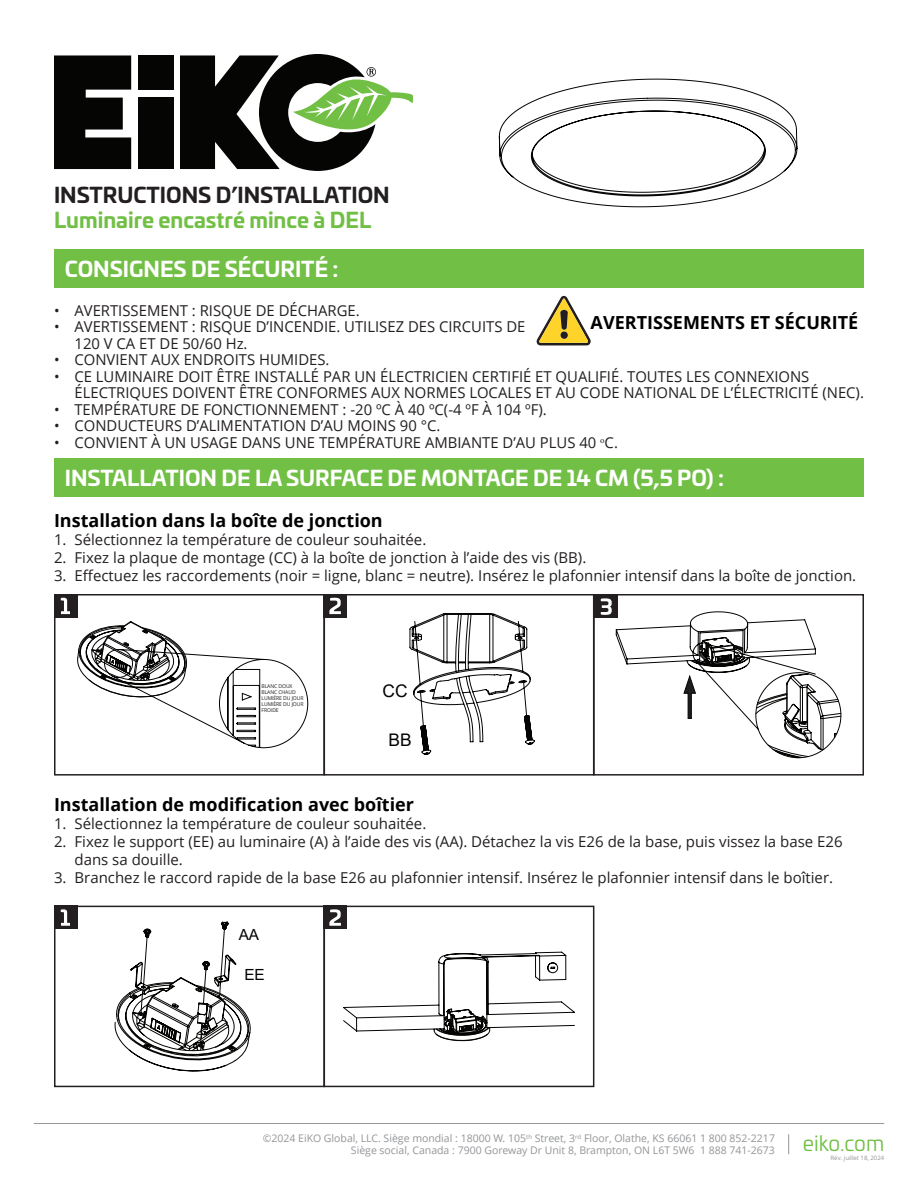
<style>
.page{position:relative;width:918px;height:1188px;background:#fff}
.page>*{position:absolute;margin:0;border:0;box-sizing:border-box;transform-origin:0 0}
.t1{font:700 21px "Univia Pro";color:#fff}
.t2{font:700 21px "Univia Pro";color:#231f20}
.t3{font:700 21px "Univia Pro";color:#71bf44}
.t4{font:21px "Univia Pro";color:#71bf44}
.Table_Note{font:700 18px "Open Sans";color:#000}
.t5{font:17.4px "Arial";color:#040503}
.t6{font:15.45px "Arial";color:#040503}
.t7{font:15px/16.5px "Open Sans";color:#231f20}
.t8{font:10.5px/12px "Open Sans";color:#939598;text-align:right}
.t9{font:6px "Open Sans";color:#939598}
.t10{font:5.25px/6px "Open Sans";letter-spacing:-.02em;color:#231f20}
</style>
<div class="page">
<svg style="left:788px;top:1134px;width:1px;height:20px"></svg>
<hr style="left:34px;top:1123px;width:850px;height:1px;background:#939598">
<svg style="left:54px;top:55px;width:77px;height:114px"></svg>
<div style="left:138px;top:55px;width:35px;height:35px;background:#050504"></div>
<div style="left:138px;top:98px;width:35px;height:71px;background:#050504"></div>
<svg style="left:180px;top:54px;width:232px;height:117px"></svg>
<div style="left:54px;top:249px;width:810px;height:39px;background:#71bf44"></div>
<div style="left:54px;top:458px;width:810px;height:39px;background:#71bf44"></div>
<svg style="left:537px;top:296px;width:54px;height:49px"></svg>
<div style="left:561px;top:331px;width:7px;height:8px;background:#231f20;border-radius:50%"></div>
<div style="left:54px;top:594px;width:23px;height:23px;background:#231f20"></div>
<div style="left:54px;top:594px;width:271px;height:182px;border:2px solid #231f20"></div>
<svg style="left:61px;top:598px;width:9px;height:16px"></svg>
<svg style="left:77px;top:621px;width:231px;height:127px"></svg>
<div style="left:324px;top:594px;width:23px;height:23px;background:#231f20"></div>
<div style="left:324px;top:594px;width:270px;height:182px;border:2px solid #231f20"></div>
<svg style="left:329px;top:598px;width:12px;height:16px"></svg>
<div style="left:593px;top:594px;width:271px;height:182px;border:2px solid #231f20"></div>
<div style="left:595px;top:595px;width:23px;height:23px;background:#231f20"></div>
<svg style="left:498px;top:78px;width:300px;height:130px"></svg>
<svg style="left:601px;top:598px;width:241px;height:160px"></svg>
<svg style="left:409px;top:613px;width:126px;height:142px"></svg>
<div style="left:54px;top:906px;width:23px;height:23px;background:#231f20"></div>
<div style="left:54px;top:906px;width:271px;height:181px;border:2px solid #231f20"></div>
<svg style="left:61px;top:909px;width:9px;height:17px"></svg>
<div style="left:324px;top:906px;width:23px;height:23px;background:#231f20"></div>
<div style="left:324px;top:906px;width:270px;height:181px;border:2px solid #231f20"></div>
<svg style="left:329px;top:909px;width:12px;height:17px"></svg>
<svg style="left:343px;top:951px;width:232px;height:91px"></svg>
<svg style="left:114px;top:921px;width:137px;height:151px"></svg>
<p class="t2" style="left:54px;top:178px;width:337px">INSTRUCTIONS D’INSTALLATION</p>
<p class="t3" style="left:54px;top:203px;width:319px">Luminaire encastré mince à DEL</p>
<p class="t1" style="left:65px;top:252px;width:275px">CONSIGNES DE SÉCURITÉ :</p>
<p class="t7" style="left:54px;top:302px;width:307px">• AVERTISSEMENT : RISQUE DE DÉCHARGE.</p>
<p class="t7" style="left:75px;top:318px;width:452px;text-indent:-21px">• AVERTISSEMENT : RISQUE D’INCENDIE. UTILISEZ DES CIRCUITS DE<br>120 V CA ET DE 50/60 Hz.</p>
<p class="t7" style="left:54px;top:351px;width:277px">• CONVIENT AUX ENDROITS HUMIDES.</p>
<p class="t7" style="left:75px;top:368px;width:791px;text-indent:-21px">• CE LUMINAIRE DOIT ÊTRE INSTALLÉ PAR UN ÉLECTRICIEN CERTIFIÉ ET QUALIFIÉ. TOUTES LES CONNEXIONS<br>ÉLECTRIQUES DOIVENT ÊTRE CONFORMES AUX NORMES LOCALES ET AU CODE NATIONAL DE L’ÉLECTRICITÉ (NEC).</p>
<p class="t7" style="left:54px;top:401px;width:494px">• TEMPÉRATURE DE FONCTIONNEMENT : -20 ºC À 40 ºC(-4 ºF À 104 ºF).</p>
<p class="t7" style="left:54px;top:417px;width:388px">• CONDUCTEURS D’ALIMENTATION D’AU MOINS 90 °C.</p>
<p class="t7" style="left:54px;top:434px;width:565px">• CONVIENT À UN USAGE DANS UNE TEMPÉRATURE AMBIANTE D’AU PLUS 40 <sup>o</sup>C.</p>
<p class="Table_Note" style="left:591px;top:310px;width:269px">AVERTISSEMENTS ET SÉCURITÉ</p>
<p class="t1" style="left:65px;top:461px;width:661px">INSTALLATION DE LA SURFACE DE MONTAGE DE 14 CM (5,5 PO) :</p>
<p class="Table_Note" style="left:54px;top:508px;width:330px">Installation dans la boîte de jonction</p>
<p class="t7" style="left:54px;top:531px;width:374px">1. Sélectionnez la température de couleur souhaitée.</p>
<p class="t7" style="left:54px;top:549px;width:534px">2. Fixez la plaque de montage (CC) à la boîte de jonction à l’aide des vis (BB).</p>
<p class="t7" style="left:54px;top:567px;width:804px">3. Effectuez les raccordements (noir = ligne, blanc = neutre). Insérez le plafonnier intensif dans la boîte de jonction.</p>
<p class="t10" style="left:262px;top:683px;width:32px">BLANC DOUX</p>
<p class="t10" style="left:262px;top:689px;width:36px">BLANC CHAUD</p>
<p class="t10" style="left:262px;top:695px;width:44px">LUMIÈRE DU JOUR</p>
<p class="t10" style="left:262px;top:701px;width:44px">LUMIÈRE DU JOUR<br>FROIDE</p>
<p class="t5" style="left:383px;top:679px;width:27px">CC</p>
<p class="t5" style="left:389px;top:728px;width:25px">BB</p>
<p class="Table_Note" style="left:54px;top:792px;width:361px">Installation de modification avec boîtier</p>
<p class="t7" style="left:54px;top:815px;width:374px">1. Sélectionnez la température de couleur souhaitée.</p>
<p class="t7" style="left:75px;top:833px;width:770px;line-height:18px;text-indent:-21px">2. Fixez le support (EE) au luminaire (A) à l’aide des vis (AA). Détachez la vis E26 de la base, puis vissez la base E26 dans sa douille.</p>
<p class="t7" style="left:54px;top:869px;width:781px">3. Branchez le raccord rapide de la base E26 au plafonnier intensif. Insérez le plafonnier intensif dans le boîtier.</p>
<p class="t6" style="left:239px;top:924px;width:22px">AA</p>
<p class="t6" style="left:244px;top:964px;width:22px">EE</p>
<p class="t8" style="left:263px;top:1132px;width:514px">©2024 EiKO Global, LLC. Siège mondial : 18000 W. 105<sup>th</sup> Street, 3<sup>rd</sup> Floor, Olathe, KS 66061 1 800 852-2217<br>Siège social, Canada : 7900 Goreway Dr Unit 8, Brampton, ON L6T 5W6 1 888 741-2673</p>
<h1 class="t4" style="left:803px;top:1128px;width:83px">eiko.com</h1>
<p class="t9" style="left:831px;top:1154px;width:55px">Rév. juillet 18, 2024</p>
</div>
